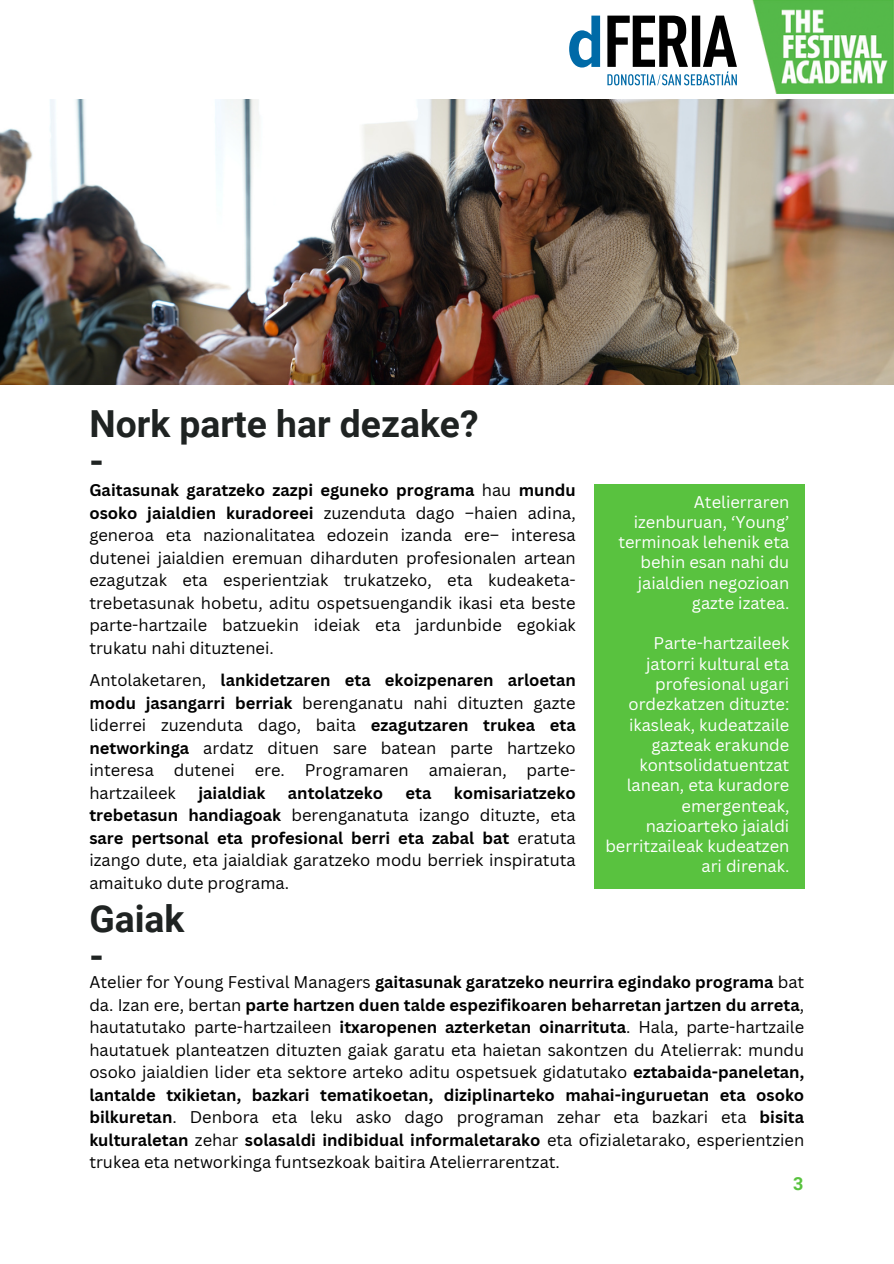
<style>
.page{position:relative;width:894px;height:1264px;background:#fff}
.page>*{position:absolute;margin:0;border:0;box-sizing:border-box;transform-origin:0 0}
.t1{font:700 37.2px/37.2px "Roboto";color:#1f2322}
.t2{font:700 18px "Roboto";color:#59c23f}
.t3{font:16.5px/22.5px "Canva Sans";color:#000;text-align:justify}
.t4{font:16.5px/20.2px "Canva Sans";color:#fff;text-align:right}
.t5{font:700 16.5px "Canva Sans";color:#000}
.s1{font-weight:700}
</style>
<div class="page">
<div style="left:593px;top:484px;width:211px;height:404px;background:#59c23f"></div>
<img style="left:0;top:99px;width:893px;height:285px">
<img style="left:752px;top:0;width:141px;height:93px">
<svg style="left:569px;top:16px;width:31px;height:52px"></svg>
<svg style="left:607px;top:16px;width:129px;height:69px"></svg>
<h1 class="t1" style="left:89px;top:405px;width:390px">Nork parte har dezake? -</h1>
<p class="t3" style="left:89px;top:478px;width:488px"><span class="s1">Gaitasunak garatzeko zazpi eguneko programa</span> hau <span class="s1">mundu osoko jaialdien kuradoreei</span> zuzenduta dago –haien adina, generoa eta nazionalitatea edozein izanda ere– interesa dutenei jaialdien eremuan diharduten profesionalen artean ezagutzak eta esperientziak trukatzeko, eta kudeaketa&shy;trebetasunak hobetu, aditu ospetsuengandik ikasi eta beste parte-hartzaile batzuekin ideiak eta jardunbide egokiak trukatu nahi dituztenei.</p>
<p class="t3" style="left:89px;top:668px;width:488px">Antolaketaren, <span class="s1">lankidetzaren eta ekoizpenaren arloetan modu jasangarri berriak</span> berenganatu nahi dituzten gazte liderrei zuzenduta dago, baita <span class="s1">ezagutzaren trukea eta networkinga</span> ardatz dituen sare batean parte hartzeko interesa dutenei ere. Programaren amaieran, parte&shy;hartzaileek</p>
<p class="t3" style="left:89px;top:781px;width:488px;text-indent:364px"><span class="s1">komisariatzeko trebetasun handiagoak</span> berenganatuta izango dituzte, eta <span class="s1">sare pertsonal eta profesional berri eta zabal bat</span> eratuta izango dute, eta jaialdiak garatzeko modu berriek inspiratuta amaituko dute programa.</p>
<p class="t5" style="left:198px;top:781px;width:69px">jaialdiak</p>
<p class="t5" style="left:288px;top:781px;width:97px">antolatzeko</p>
<p class="t5" style="left:405px;top:781px;width:27px">eta</p>
<p class="t4" style="left:618px;top:491px;width:172px">Atelierraren izenburuan, ‘Young’ terminoak lehenik eta behin esan nahi du jaialdien negozioan gazte izatea.</p>
<p class="t4" style="left:605px;top:633px;width:185px">Parte-hartzaileek jatorri kultural eta profesional ugari ordezkatzen dituzte: ikasleak, kudeatzaile gazteak erakunde kontsolidatuentzat lanean, eta kuradore emergenteak, nazioarteko jaialdi berritzaileak kudeatzen ari direnak.</p>
<h1 class="t1" style="left:89px;top:900px;width:97px">Gaiak -</h1>
<p class="t3" style="left:89px;top:970px;width:716px">Atelier for Young Festival Managers <span class="s1">gaitasunak garatzeko neurrira egindako programa</span> bat da. Izan ere, bertan <span class="s1">parte hartzen duen talde espezifikoaren beharretan jartzen du arreta</span>, hautatutako parte-hartzaileen <span class="s1">itxaropenen azterketan oinarrituta</span>. Hala, parte-hartzaile hautatuek planteatzen dituzten gaiak garatu eta haietan sakontzen du Atelierrak: mundu osoko jaialdien lider eta sektore arteko aditu ospetsuek gidatutako <span class="s1">eztabaida-paneletan, lantalde txikietan, bazkari tematikoetan, diziplinarteko mahai-inguruetan eta osoko bilkuretan</span>. Denbora eta leku asko dago programan zehar eta bazkari eta <span class="s1">bisita kulturaletan</span> zehar <span class="s1">solasaldi indibidual informaletarako</span> eta ofizialetarako, esperientzien trukea eta networkinga funtsezkoak baitira Atelierrarentzat.</p>
<p class="t2" style="left:792px;top:1173px;width:12px">3</p>
</div>
